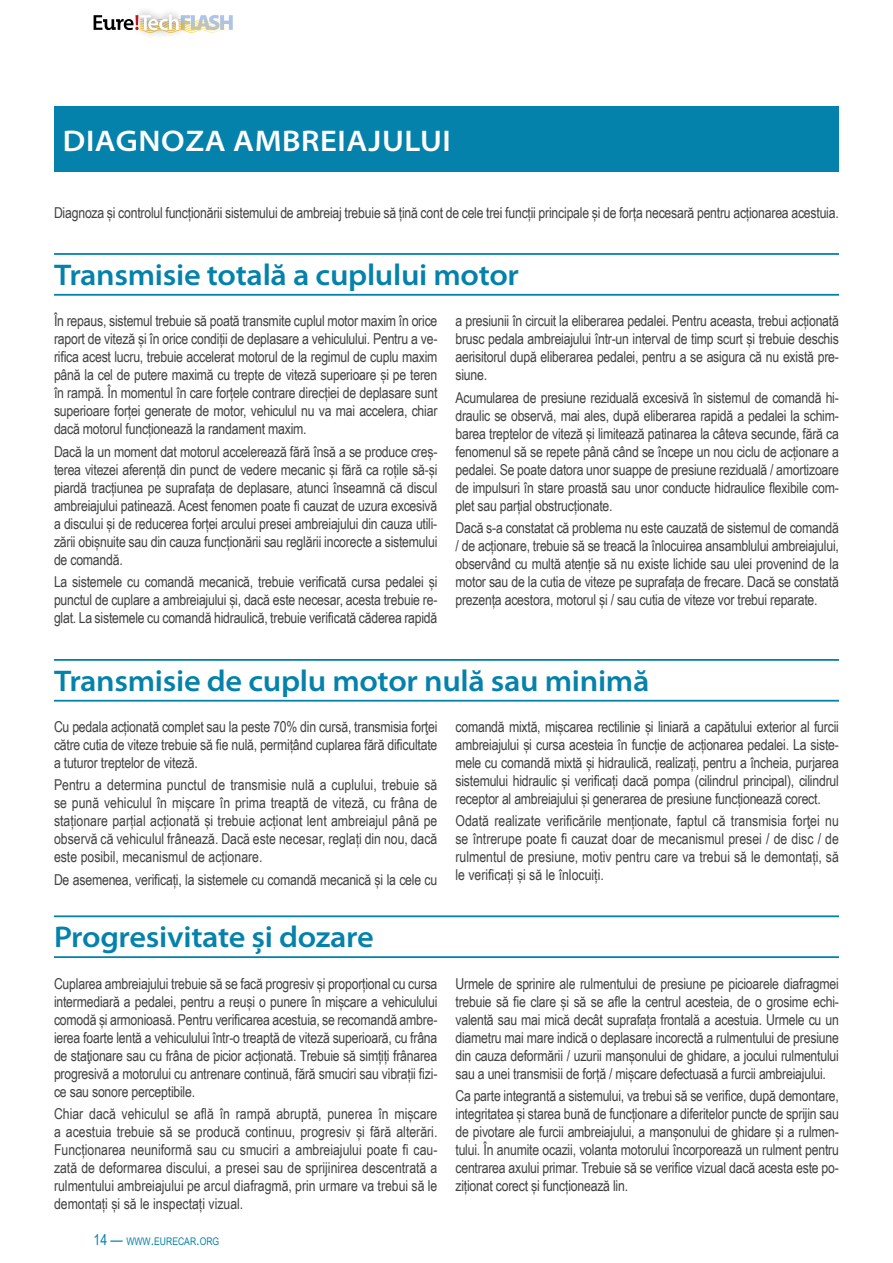
<style>
.page{position:relative;width:893px;height:1263px;background:#fff}
.page>*{position:absolute;margin:0;border:0;box-sizing:border-box;transform-origin:0 0}
.t1{font:600 semi-expanded 30px "Myriad Pro";letter-spacing:-.01em;color:#0482ab}
.t2{font:600 semi-expanded 30px "Myriad Pro";letter-spacing:.02em;color:#fff}
.t3{font:15px/18px "Arial Narrow";letter-spacing:-.015em;color:#414042;text-align:justify}
.t4{font:10.5px "Arial Narrow";color:#0482ab}
.s1{font-size:15px}
</style>
<div class="page">
<svg style="left:94px;top:14px;width:139px;height:19px"></svg>
<div style="left:54px;top:106px;width:785px;height:66px;background:#0482ab"></div>
<hr style="left:54px;top:253px;width:785px;height:2px;background:#0482ab">
<hr style="left:54px;top:294px;width:785px;height:2px;background:#0482ab">
<hr style="left:54px;top:659px;width:785px;height:2px;background:#0482ab">
<hr style="left:54px;top:700px;width:785px;height:2px;background:#0482ab">
<hr style="left:54px;top:915px;width:785px;height:2px;background:#0482ab">
<hr style="left:54px;top:956px;width:785px;height:2px;background:#0482ab">
<h1 class="t2" style="left:63px;top:124px;width:389px">DIAGNOZA AMBREIAJULUI</h1>
<p class="t3" style="left:54px;top:203px;width:786px">Diagnoza și controlul funcționării sistemului de ambreiaj trebuie să țină cont de cele trei funcții principale și de forța necesară pentru acționarea acestuia.</p>
<h1 class="t1" style="left:54px;top:258px;width:467px">Transmisie totală a cuplului motor</h1>
<p class="t3" style="left:54px;top:311px;width:385px">În repaus, sistemul trebuie să poată transmite cuplul motor maxim în orice raport de viteză și în orice condiții de deplasare a vehiculului. Pentru a ve&shy;rifica acest lucru, trebuie accelerat motorul de la regimul de cuplu maxim până la cel de putere maximă cu trepte de viteză superioare și pe teren în rampă. În momentul în care forțele contrare direcției de deplasare sunt superioare forței generate de motor, vehiculul nu va mai accelera, chiar dacă motorul funcționează la randament maxim.</p>
<p class="t3" style="left:54px;top:442px;width:385px">Dacă la un moment dat motorul accelerează fără însă a se produce creș&shy;terea vitezei aferență din punct de vedere mecanic și fără ca roțile să-și piardă tracțiunea pe suprafața de deplasare, atunci înseamnă că discul ambreiajului patinează. Acest fenomen poate fi cauzat de uzura excesivă a discului și de reducerea forței arcului presei ambreiajului din cauza utili&shy;zării obișnuite sau din cauza funcționării sau reglării incorecte a sistemului de comandă.</p>
<p class="t3" style="left:54px;top:572px;width:385px">La sistemele cu comandă mecanică, trebuie verificată cursa pedalei și punctul de cuplare a ambreiajului și, dacă este necesar, acesta trebuie re&shy;glat. La sistemele cu comandă hidraulică, trebuie verificată căderea rapidă</p>
<p class="t3" style="left:455px;top:311px;width:385px">a presiunii în circuit la eliberarea pedalei. Pentru aceasta, trebui acționată brusc pedala ambreiajului într-un interval de timp scurt și trebuie deschis aerisitorul după eliberarea pedalei, pentru a se asigura că nu există pre&shy;siune.</p>
<p class="t3" style="left:455px;top:388px;width:385px">Acumularea de presiune reziduală excesivă în sistemul de comandă hi&shy;draulic se observă, mai ales, după eliberarea rapidă a pedalei la schim&shy;barea treptelor de viteză și limitează patinarea la câteva secunde, fără ca fenomenul să se repete până când se începe un nou ciclu de acționare a pedalei. Se poate datora unor suappe de presiune reziduală / amortizoare de impulsuri în stare proastă sau unor conducte hidraulice flexibile com&shy;plet sau parțial obstrucționate.</p>
<p class="t3" style="left:455px;top:518px;width:385px">Dacă s-a constatat că problema nu este cauzată de sistemul de comandă / de acționare, trebuie să se treacă la înlocuirea ansamblului ambreiajului, observând cu multă atenție să nu existe lichide sau ulei provenind de la motor sau de la cutia de viteze pe suprafața de frecare. Dacă se constată prezența acestora, motorul și / sau cutia de viteze vor trebui reparate.</p>
<h1 class="t1" style="left:54px;top:664px;width:597px">Transmisie de cuplu motor nulă sau minimă</h1>
<p class="t3" style="left:54px;top:717px;width:385px">Cu pedala acționată complet sau la peste 70% din cursă, transmisia forţei către cutia de viteze trebuie să fie nulă, permițând cuplarea fără dificultate a tuturor treptelor de viteză.</p>
<p class="t3" style="left:54px;top:776px;width:385px">Pentru a determina punctul de transmisie nulă a cuplului, trebuie să se pună vehiculul în mișcare în prima treaptă de viteză, cu frâna de staționare parțial acționată și trebuie acționat lent ambreiajul până pe observă că vehiculul frânează. Dacă este necesar, reglați din nou, dacă este posibil, mecanismul de acționare.</p>
<p class="t3" style="left:54px;top:870px;width:385px">De asemenea, verificați, la sistemele cu comandă mecanică și la cele cu</p>
<h1 class="t1" style="left:54px;top:920px;width:321px">Progresivitate și dozare</h1>
<p class="t3" style="left:54px;top:974px;width:385px">Cuplarea ambreiajului trebuie să se facă progresiv și proporțional cu cursa intermediară a pedalei, pentru a reuși o punere în mișcare a vehiculului comodă și armonioasă. Pentru verificarea acestuia, se recomandă ambre&shy;ierea foarte lentă a vehiculului într-o treaptă de viteză superioară, cu frâna de staţionare sau cu frâna de picior acționată. Trebuie să simțiți frânarea progresivă a motorului cu antrenare continuă, fără smuciri sau vibrații fizi&shy;ce sau sonore perceptibile.</p>
<p class="t3" style="left:54px;top:1104px;width:385px">Chiar dacă vehiculul se află în rampă abruptă, punerea în mișcare a acestuia trebuie să se producă continuu, progresiv și fără alterări.<br>Funcționarea neuniformă sau cu smuciri a ambreiajului poate fi cau&shy;zată de deformarea discului, a presei sau de sprijinirea descentrată a rulmentului ambreiajului pe arcul diafragmă, prin urmare va trebui să le demontați și să le inspectați vizual.</p>
<p class="t4" style="left:94px;top:1233px;width:127px"><span class="s1">14 —</span> WWW<span class="s1">.</span>EURECAR<span class="s1">.</span>ORG</p>
<p class="t3" style="left:455px;top:717px;width:385px">comandă mixtă, mișcarea rectilinie și liniară a capătului exterior al furcii ambreiajului și cursa acesteia în funcție de acționarea pedalei. La siste&shy;mele cu comandă mixtă și hidraulică, realizați, pentru a încheia, purjarea sistemului hidraulic și verificați dacă pompa (cilindrul principal), cilindrul receptor al ambreiajului și generarea de presiune funcționează corect.</p>
<p class="t3" style="left:455px;top:812px;width:385px">Odată realizate verificările menționate, faptul că transmisia forţei nu se întrerupe poate fi cauzat doar de mecanismul presei / de disc / de rulmentul de presiune, motiv pentru care va trebui să le demontați, să le verificați și să le înlocuiți.</p>
<p class="t3" style="left:455px;top:974px;width:385px">Urmele de sprinire ale rulmentului de presiune pe picioarele diafragmei trebuie să fie clare și să se afle la centrul acesteia, de o grosime echi&shy;valentă sau mai mică decât suprafața frontală a acestuia. Urmele cu un diametru mai mare indică o deplasare incorectă a rulmentului de presiune din cauza deformării / uzurii manșonului de ghidare, a jocului rulmentului sau a unei transmisii de forță / mișcare defectuasă a furcii ambreiajului.</p>
<p class="t3" style="left:455px;top:1086px;width:385px">Ca parte integrantă a sistemului, va trebui să se verifice, după demontare, integritatea și starea bună de funcționare a diferitelor puncte de sprijin sau de pivotare ale furcii ambreiajului, a manșonului de ghidare și a rulmen&shy;tului. În anumite ocazii, volanta motorului încorporează un rulment pentru centrarea axului primar. Trebuie să se verifice vizual dacă acesta este po&shy;ziționat corect și funcționează lin.</p>
</div>
